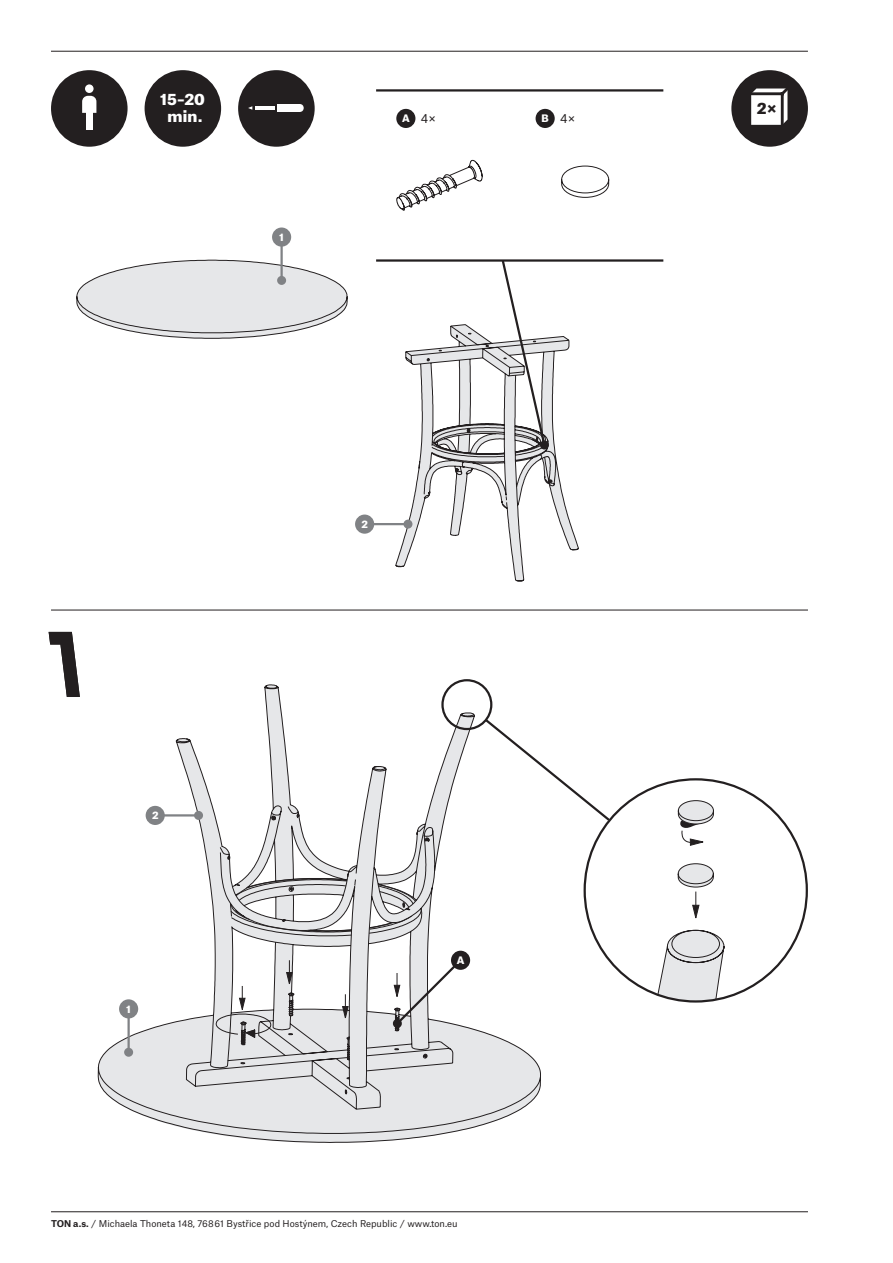
<style>
.page{position:relative;width:893px;height:1263px;background:#fff}
.page>*{position:absolute;margin:0;border:0;box-sizing:border-box;transform-origin:0 0}
.t1{font:700 93px "Ladislav Reversed";color:#231f20}
.t2{font:900 15px/16.2px "Atlas Grotesk";letter-spacing:.01em;color:#fff;text-align:center}
.t3{font:900 15px "Atlas Grotesk";color:#231f20}
.t4{font:12px "Atlas Grotesk";color:#231f20}
.t5{font:900 9.9px "Atlas Grotesk";color:#fff}
.t6{font:9px "Atlas Grotesk";color:#231f20}
.s1{font-weight:900;font-size:9.9px;color:#fff}
.s2{font-weight:700}
</style>
<div class="page">
<svg style="left:97px;top:684px;width:444px;height:459px"></svg>
<svg style="left:76px;top:259px;width:272px;height:80px"></svg>
<svg style="left:395px;top:324px;width:184px;height:258px"></svg>
<svg style="left:215px;top:986px;width:56px;height:52px"></svg>
<svg style="left:286px;top:960px;width:7px;height:25px"></svg>
<svg style="left:342px;top:994px;width:7px;height:25px"></svg>
<svg style="left:561px;top:165px;width:49px;height:33px"></svg>
<hr style="left:376px;top:89px;width:287px;height:3px;background:#231f20">
<hr style="left:376px;top:259px;width:287px;height:3px;background:#231f20">
<svg style="left:500px;top:259px;width:47px;height:189px"></svg>
<div style="left:540px;top:440px;width:9px;height:9px;background:#231f20;border-radius:50%"></div>
<svg style="left:649px;top:929px;width:76px;height:72px"></svg>
<svg style="left:677px;top:863px;width:37px;height:56px"></svg>
<svg style="left:678px;top:800px;width:36px;height:46px"></svg>
<svg style="left:483px;top:717px;width:129px;height:106px"></svg>
<div style="left:441px;top:679px;width:51px;height:51px;border:2px solid #231f20;border-radius:50%"></div>
<hr style="left:51px;top:51px;width:757px;height:1px;background:#231f20">
<hr style="left:51px;top:1211px;width:757px;height:1px;background:#231f20">
<hr style="left:51px;top:610px;width:757px;height:1px;background:#231f20">
<div style="left:146px;top:71px;width:74px;height:75px;background:#231f20;border-radius:50%"></div>
<div style="left:145px;top:70px;width:76px;height:77px;border:2px solid #231f20;border-radius:50%"></div>
<div style="left:732px;top:71px;width:75px;height:75px;background:#231f20;border-radius:50%"></div>
<div style="left:731px;top:70px;width:77px;height:77px;border:2px solid #231f20;border-radius:50%"></div>
<svg style="left:751px;top:88px;width:37px;height:37px"></svg>
<svg style="left:51px;top:70px;width:74px;height:77px"></svg>
<div style="left:52px;top:71px;width:74px;height:75px;background:#231f20;border-radius:50%"></div>
<div style="left:51px;top:70px;width:77px;height:77px;border:2px solid #231f20;border-radius:50%"></div>
<svg style="left:82px;top:96px;width:14px;height:17px"></svg>
<hr style="left:86px;top:113px;width:4px;height:17px;background:#fff">
<div style="left:88px;top:113px;width:5px;height:17px;background:#fff"></div>
<div style="left:85px;top:84px;width:9px;height:9px;background:#fff;border-radius:50%"></div>
<svg style="left:392px;top:957px;width:72px;height:71px"></svg>
<div style="left:451px;top:951px;width:19px;height:19px;background:#231f20;border-radius:50%"></div>
<hr style="left:280px;top:237px;width:3px;height:43px;background:#808285">
<div style="left:277px;top:276px;width:9px;height:9px;background:#808285;border-radius:50%"></div>
<div style="left:272px;top:227px;width:19px;height:20px;background:#808285;border-radius:50%"></div>
<hr style="left:127px;top:1009px;width:3px;height:43px;background:#808285">
<div style="left:124px;top:1048px;width:9px;height:9px;background:#808285;border-radius:50%"></div>
<div style="left:119px;top:999px;width:19px;height:19px;background:#808285;border-radius:50%"></div>
<hr style="left:365px;top:523px;width:43px;height:2px;background:#808285">
<div style="left:403px;top:520px;width:9px;height:9px;background:#808285;border-radius:50%"></div>
<div style="left:355px;top:514px;width:19px;height:20px;background:#808285;border-radius:50%"></div>
<hr style="left:155px;top:814px;width:44px;height:2px;background:#808285">
<div style="left:194px;top:811px;width:9px;height:9px;background:#808285;border-radius:50%"></div>
<div style="left:146px;top:806px;width:19px;height:19px;background:#808285;border-radius:50%"></div>
<div style="left:239px;top:71px;width:75px;height:75px;background:#231f20;border-radius:50%"></div>
<div style="left:238px;top:70px;width:77px;height:77px;border:2px solid #231f20;border-radius:50%"></div>
<hr style="left:255px;top:106px;width:19px;height:4px;background:#fff">
<div style="left:277px;top:107px;width:23px;height:5px;background:#fff"></div>
<div style="left:277px;top:104px;width:23px;height:5px;background:#fff"></div>
<svg style="left:300px;top:104px;width:4px;height:8px"></svg>
<div style="left:536px;top:109px;width:19px;height:19px;background:#231f20;border-radius:50%"></div>
<svg style="left:396px;top:159px;width:87px;height:52px"></svg>
<div style="left:396px;top:109px;width:19px;height:19px;background:#231f20;border-radius:50%"></div>
<h2 class="t2" style="left:160px;top:90px;width:46px">15–20 min.</h2>
<p class="t5" style="left:280px;top:229px;width:6px">1</p>
<h3 class="t4" style="left:402px;top:109px;width:35px"><span class="s1">A</span> 4×</h3>
<h3 class="t4" style="left:542px;top:109px;width:35px"><span class="s1">B</span> 4×</h3>
<h1 class="t1" style="left:51px;top:607px;width:35px">1</h1>
<p class="t5" style="left:152px;top:807px;width:8px">2</p>
<p class="t5" style="left:127px;top:1000px;width:6px">1</p>
<p class="t5" style="left:361px;top:516px;width:8px">2</p>
<p class="t5" style="left:457px;top:952px;width:9px">A</p>
<p class="t6" style="left:51px;top:1216px;width:408px"><span class="s2">TON a.s.</span> / Michaela Thoneta 148, 768 61 Bystřice pod Hostýnem, Czech Republic / www.ton.eu</p>
<h2 class="t3" style="left:757px;top:96px;width:21px">2×</h2>
</div>
